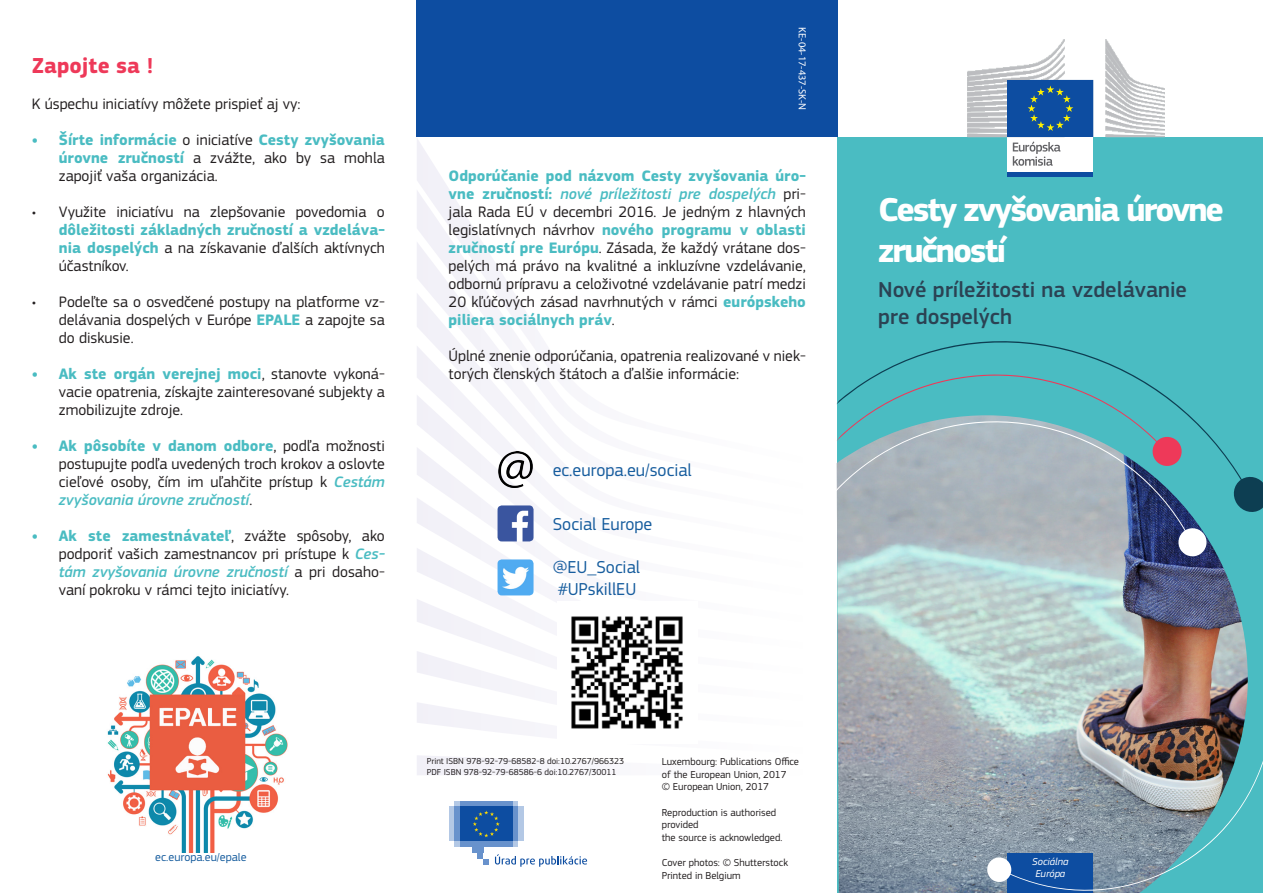
<style>
.page{position:relative;width:1263px;height:893px;background:#fff}
.page>*{position:absolute;margin:0;border:0;box-sizing:border-box;transform-origin:0 0}
.t1{font:700 34.5px/41.4px "EC Square Sans Pro";letter-spacing:-.06em;color:#fff}
.t2{font:500 22.5px/27px "EC Square Sans Pro";color:#2b4253}
.t3{font:700 22.5px "EC Square Sans Pro";color:#ee3959}
.t4{font:18px "EC Square Sans Pro";color:#175d9e}
.t5{font:15.75px/18px "EC Square Sans Pro";color:#231f20;text-align:justify}
.t6{font:12px "EC Square Sans Pro";color:#175d9e}
.t7{font:10.5px/12.6px "EC Square Sans Pro";color:#231f20}
.t8{font:10.5px "Myriad Pro";color:#fff}
.t9{font:italic 10.5px "EC Square Sans Pro";color:#fff}
.t10{font:9px "EC Square Sans Pro";color:#231f20}
.s1{font-weight:700;color:#4abcc2}
.s2{font-weight:500;font-style:italic;color:#4abcc2}
</style>
<div class="page">
<div style="left:417px;top:0;width:421px;height:137px;background:#0d4da1"></div>
<img style="left:1073px;top:40px;width:33px;height:97px">
<svg style="left:417px;top:139px;width:32px;height:50px;fill:#f7f6fa"></svg>
<svg style="left:453px;top:543px;width:82px;height:5px"></svg>
<svg style="left:417px;top:548px;width:118px;height:51px"></svg>
<svg style="left:417px;top:599px;width:118px;height:176px"></svg>
<svg style="left:417px;top:189px;width:64px;height:52px;fill:#f3f2f8"></svg>
<svg style="left:417px;top:241px;width:97px;height:52px;fill:#f4f3f9"></svg>
<svg style="left:417px;top:293px;width:118px;height:250px;fill:#f5f4f9"></svg>
<div style="left:838px;top:137px;width:425px;height:756px;background:#4abcc2"></div>
<div style="left:1008px;top:136px;width:85px;height:37px;background:#fff"></div>
<svg style="left:1106px;top:40px;width:59px;height:97px"></svg>
<div style="left:1008px;top:80px;width:85px;height:57px;background:#0d4da1"></div>
<div style="left:1008px;top:172px;width:85px;height:5px;background:#0d4da1"></div>
<svg style="left:967px;top:40px;width:106px;height:126px"></svg>
<img style="left:837px;top:539px;width:409px;height:354px">
<svg style="left:837px;top:514px;width:371px;height:52px;background:#99a7b4"></svg>
<svg style="left:836px;top:304px;width:427px;height:210px"></svg>
<img style="left:985px;top:645px;width:278px;height:248px">
<svg style="left:454px;top:841px;width:64px;height:6px"></svg>
<svg style="left:454px;top:801px;width:64px;height:5px"></svg>
<div style="left:460px;top:801px;width:52px;height:5px;background:#6892cc"></div>
<div style="left:460px;top:841px;width:52px;height:6px;background:#6892cc"></div>
<div style="left:512px;top:806px;width:6px;height:35px;background:#6892cc"></div>
<div style="left:518px;top:806px;width:6px;height:35px;background:#b3c8e5"></div>
<div style="left:454px;top:806px;width:6px;height:35px;background:#6892cc"></div>
<div style="left:449px;top:806px;width:5px;height:35px;background:#b3c8e5"></div>
<div style="left:472px;top:841px;width:11px;height:12px;background:#6892cc"></div>
<div style="left:478px;top:841px;width:5px;height:18px;background:#6892cc"></div>
<svg style="left:483px;top:859px;width:6px;height:5px"></svg>
<div style="left:460px;top:806px;width:52px;height:35px;background:#0d4da1"></div>
<svg style="left:473px;top:810px;width:27px;height:27px"></svg>
<svg style="left:495px;top:854px;width:92px;height:13px"></svg>
<img style="left:497px;top:451px;width:36px;height:36px">
<img style="left:497px;top:559px;width:36px;height:36px">
<img style="left:497px;top:505px;width:36px;height:36px">
<img style="left:571px;top:616px;width:112px;height:113px">
<img style="left:107px;top:656px;width:181px;height:196px">
<p class="t3" style="left:32px;top:52px;width:123px">Zapojte sa !</p>
<p class="t5" style="left:32px;top:95px;width:270px">K úspechu iniciatívy môžete prispieť aj vy:</p>
<p class="t5" style="left:59px;top:131px;width:327px;text-indent:-27px"><span class="s1">• Šírte informácie</span> o iniciatíve <span class="s1">Cesty zvyšovania úrovne zručností</span> a zvážte, ako by sa mohla zapojiť vaša organizácia.</p>
<p class="t5" style="left:59px;top:203px;width:327px;text-indent:-27px">• Využite iniciatívu na zlepšovanie povedomia o <span class="s1">dôležitosti základných zručností a vzdeláva&shy;nia dospelých</span> a na získavanie ďalších aktívnych účastníkov.</p>
<p class="t5" style="left:59px;top:293px;width:327px;text-indent:-27px">• Podeľte sa o osvedčené postupy na platforme vz&shy;delávania dospelých v Európe <span class="s1">EPALE</span> a zapojte sa do diskusie.</p>
<p class="t5" style="left:59px;top:365px;width:327px;text-indent:-27px"><span class="s1">• Ak ste orgán verejnej moci</span>, stanovte vykoná&shy;vacie opatrenia, získajte zainteresované subjekty a zmobilizujte zdroje.</p>
<p class="t5" style="left:59px;top:437px;width:327px;text-indent:-27px"><span class="s1">• Ak pôsobíte v danom odbore</span>, podľa možnosti postupujte podľa uvedených troch krokov a oslovte cieľové osoby, čím im uľahčite prístup k <span class="s2">Cestám zvyšovania úrovne zručností</span>.</p>
<p class="t5" style="left:59px;top:527px;width:327px;text-indent:-27px"><span class="s1">• Ak ste zamestnávateľ</span>, zvážte spôsoby, ako podporiť vašich zamestnancov pri prístupe k <span class="s2">Ces&shy;tám zvyšovania úrovne zručností</span> a pri dosaho&shy;vaní pokroku v rámci tejto iniciatívy.</p>
<p class="t8" style="left:809px;top:27px;width:84px;rotate:90deg">KE-04-17-437-SK-N</p>
<p class="t5" style="left:449px;top:167px;width:359px"><span class="s1">Odporúčanie pod názvom Cesty zvyšovania úro&shy;vne zručností:</span> <span class="s2">nové príležitosti pre dospelých</span> pri&shy;jala Rada EÚ v decembri 2016. Je jedným z hlavných legislatívnych návrhov <span class="s1">nového programu v oblasti zručností pre Európu</span>. Zásada, že každý vrátane dos&shy;pelých má právo na kvalitné a inkluzívne vzdelávanie, odbornú prípravu a celoživotné vzdelávanie patrí medzi 20 kľúčových zásad navrhnutých v rámci <span class="s1">európskeho piliera sociálnych práv</span>.</p>
<p class="t5" style="left:449px;top:347px;width:359px">Úplné znenie odporúčania, opatrenia realizované v niek&shy;torých členských štátoch a ďalšie informácie:</p>
<p class="t4" style="left:553px;top:460px;width:141px">ec.europa.eu/social</p>
<p class="t4" style="left:553px;top:514px;width:101px">Social Europe</p>
<p class="t4" style="left:553px;top:556px;width:89px">@EU_Social</p>
<p class="t4" style="left:558px;top:578px;width:80px">#UPskillEU</p>
<p class="t6" style="left:155px;top:850px;width:93px">ec.europa.eu/epale</p>
<p class="t10" style="left:427px;top:756px;width:199px">Print ISBN 978-92-79-68582-8 doi:10.2767/966323</p>
<p class="t10" style="left:427px;top:767px;width:191px">PDF ISBN 978-92-79-68586-6 doi:10.2767/30011</p>
<p class="t7" style="left:662px;top:755px;width:139px">Luxembourg: Publications Office</p>
<p class="t7" style="left:662px;top:768px;width:126px">of the European Union, 2017</p>
<p class="t7" style="left:662px;top:781px;width:109px">© European Union, 2017</p>
<p class="t7" style="left:662px;top:806px;width:116px">Reproduction is authorised provided</p>
<p class="t7" style="left:662px;top:831px;width:122px">the source is acknowledged.</p>
<p class="t7" style="left:662px;top:856px;width:128px">Cover photos: © Shutterstock</p>
<p class="t7" style="left:662px;top:869px;width:80px">Printed in Belgium</p>
<p class="t1" style="left:878px;top:190px;width:347px">Cesty zvyšovania úrovne zručností</p>
<p class="t2" style="left:878px;top:277px;width:310px">Nové príležitosti na vzdelávanie pre dospelých</p>
<p class="t9" style="left:1032px;top:855px;width:38px">Sociálna</p>
<p class="t9" style="left:1035px;top:868px;width:32px">Európa</p>
</div>
